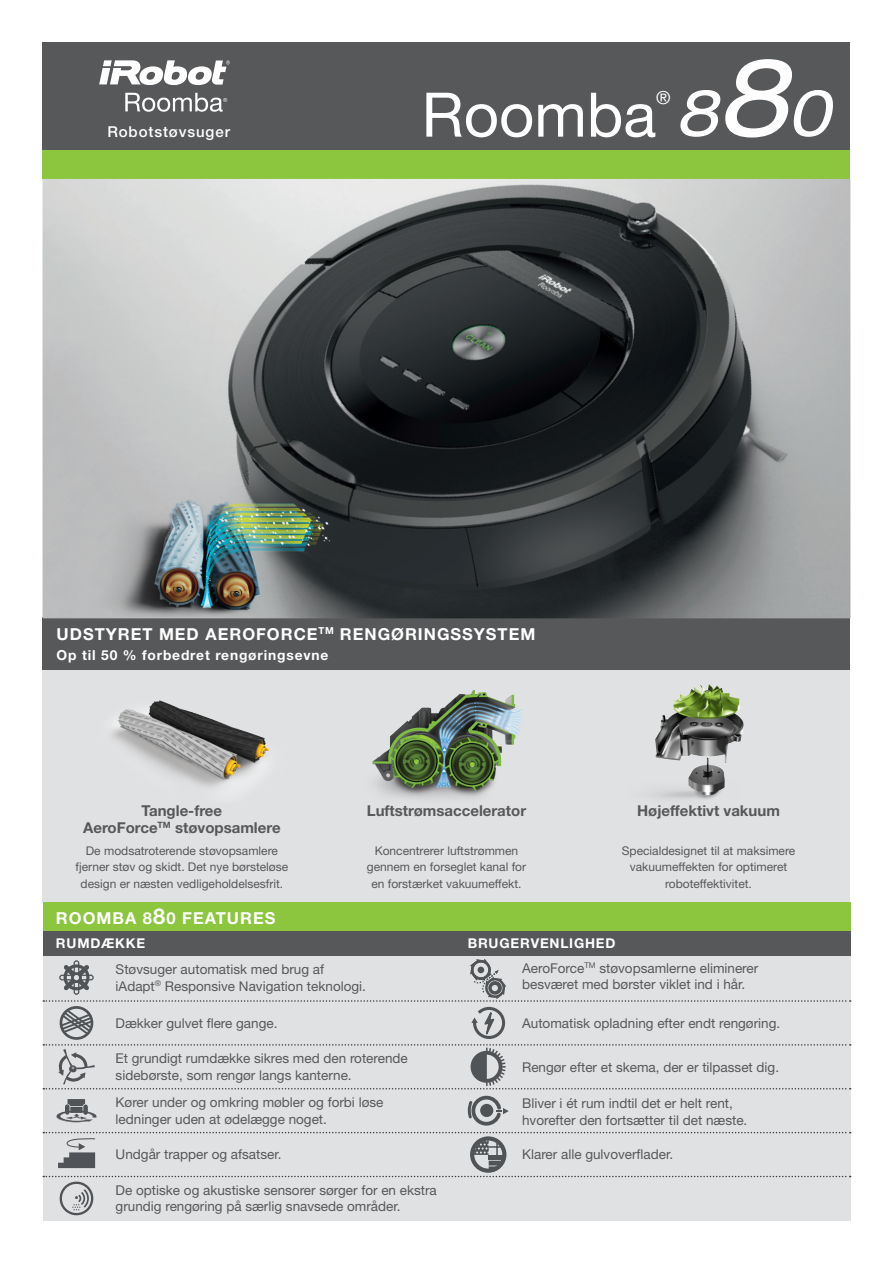
<style>
.page{position:relative;width:893px;height:1263px;background:#fff}
.page>*{position:absolute;margin:0;border:0;box-sizing:border-box;transform-origin:0 0}
.t1{font:61.5px "Helvetica Neue LT Pro";color:#fff}
.t2{font:18px "Helvetica Neue LT Pro";color:#fff}
.t3{font:700 16.5px "Helvetica Neue LT Pro";letter-spacing:.06em;color:#fff}
.t4{font:700 15px/16.5px "Helvetica Neue LT Pro";color:#57585a;text-align:center}
.t5{font:500 15px "Helvetica Neue LT Pro";letter-spacing:.06em;color:#fff}
.t6{font:700 13.8px "Helvetica Neue LT Pro";letter-spacing:.06em;color:#fff}
.t7{font:13.5px/16.5px "Helvetica Neue LT Pro";color:#57585a}
.t8{font:700 13.5px "Helvetica Neue LT Pro";letter-spacing:.06em;color:#fff}
.t9{font:12px/16.5px "Helvetica Neue LT Pro";color:#57585a;text-align:center}
.s1{font-style:italic;font-stretch:expanded;font-size:64.5px}
.s2{font-style:italic;font-stretch:expanded;font-size:108px}
.s3{font-size:21.75px}
</style>
<div class="page">
<div style="left:43px;top:43px;width:807px;height:108px;background:#57585a"></div>
<div style="left:43px;top:955px;width:808px;height:265px;background:#e0e1e3"></div>
<div style="left:43px;top:931px;width:808px;height:24px;background:#57585a"></div>
<div style="left:43px;top:670px;width:807px;height:232px;background:#e0e1e3"></div>
<img style="left:654px;top:684px;width:90px;height:115px">
<img style="left:372px;top:690px;width:150px;height:108px">
<div style="left:43px;top:902px;width:808px;height:29px;background:#8bc63e"></div>
<div style="left:43px;top:151px;width:807px;height:28px;background:#8bc63e"></div>
<div style="left:43px;top:617px;width:807px;height:53px;background:#57585a"></div>
<svg style="left:43px;top:959px;width:808px;height:257px"></svg>
<img style="left:43px;top:179px;width:807px;height:439px">
<img style="left:94px;top:474px;width:238px;height:143px">
<img style="left:112px;top:700px;width:157px;height:87px">
<svg style="left:99px;top:60px;width:131px;height:25px"></svg>
<svg style="left:125px;top:93px;width:102px;height:19px"></svg>
<p class="t5" style="left:107px;top:123px;width:124px">Robotstøvsuger</p>
<h1 class="t1" style="left:422px;top:77px;width:410px">Roomba <span class="s1">8</span><span class="s2">8</span><span class="s1">0</span></h1>
<h2 class="t2" style="left:656px;top:86px;width:16px">®</h2>
<p class="t3" style="left:57px;top:623px;width:478px">Udstyret med AeroForce<sup>TM</sup> rengøringssystem</p>
<p class="t6" style="left:57px;top:646px;width:273px">Op til 50 % forbedret rengøringsevne</p>
<p class="t4" style="left:83px;top:802px;width:199px">Tangle-free<br>AeroForce<sup>TM</sup> støvopsamlere</p>
<p class="t9" style="left:76px;top:842px;width:214px">De modsatroterende støvopsamlere fjerner støv og skidt. Det nye børsteløse design er næsten vedligeholdelsesfrit.</p>
<p class="t3" style="left:56px;top:908px;width:14px">ROO</p>
<p class="t3" style="left:97px;top:908px;width:156px">MBA 8<span class="s3">8</span>0 FEATURES</p>
<p class="t4" style="left:367px;top:802px;width:161px">Luftstrømsaccelerator</p>
<p class="t9" style="left:367px;top:842px;width:161px">Koncentrerer luftstrømmen gennem en forseglet kanal for en forstærket vakuumeffekt.</p>
<p class="t4" style="left:637px;top:802px;width:144px">Højeffektivt vakuum</p>
<p class="t9" style="left:622px;top:842px;width:175px">Specialdesignet til at maksimere vakuumeffekten for optimeret roboteffektivitet.</p>
<p class="t8" style="left:56px;top:934px;width:12px">Rum</p>
<p class="t8" style="left:90px;top:934px;width:56px">dække</p>
<p class="t8" style="left:468px;top:934px;width:149px">Brugervenlighed</p>
<p class="t7" style="left:116px;top:961px;width:252px">Støvsuger automatisk med brug af iAdapt<sup>®</sup> Responsive Navigation teknologi.</p>
<p class="t7" style="left:522px;top:959px;width:238px">AeroForce<sup>TM</sup> støvopsamlerne eliminerer besværet med børster viklet ind i hår.</p>
<p class="t7" style="left:116px;top:1014px;width:163px">Dækker gulvet flere gange.</p>
<p class="t7" style="left:522px;top:1014px;width:260px">Automatisk opladning efter endt rengøring.</p>
<p class="t7" style="left:116px;top:1050px;width:294px">Et grundigt rumdække sikres med den roterende sidebørste, som rengør langs kanterne.</p>
<p class="t7" style="left:522px;top:1058px;width:259px">Rengør efter et skema, der er tilpasset dig.</p>
<p class="t7" style="left:116px;top:1094px;width:269px">Kører under og omkring møbler og forbi løse ledninger uden at ødelægge noget.</p>
<p class="t7" style="left:522px;top:1095px;width:227px">Bliver i ét rum indtil det er helt rent, hvorefter den fortsætter til det næste.</p>
<p class="t7" style="left:116px;top:1146px;width:167px">Undgår trapper og afsatser.</p>
<p class="t7" style="left:522px;top:1146px;width:152px">Klarer alle gulvoverflader.</p>
<p class="t7" style="left:116px;top:1181px;width:323px">De optiske og akustiske sensorer sørger for en ekstra grundig rengøring på særlig snavsede områder.</p>
</div>
